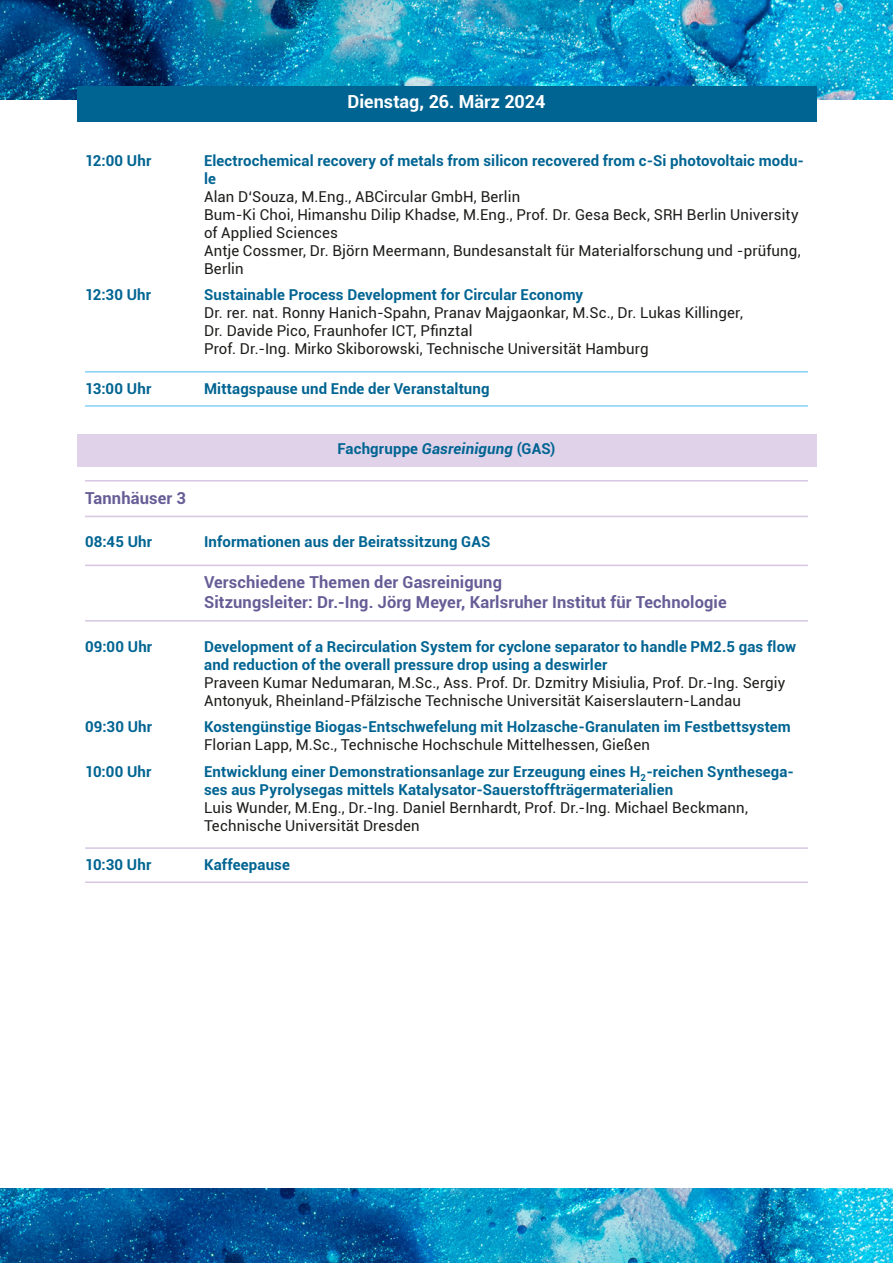
<style>
.page{position:relative;width:893px;height:1263px;background:#fff}
.page>*{position:absolute;margin:0;border:0;box-sizing:border-box;transform-origin:0 0}
.t1{font:700 18px "Roboto";color:#fff}
.t2{font:700 16.5px/19.8px "Roboto";letter-spacing:.005em;color:#665d96}
.t3{font:15px/18px "Roboto";letter-spacing:.005em;color:#1d1d1b}
.t4{font:700 15px/18px "Roboto";letter-spacing:.01em;color:#006492}
.s1{font-style:italic}
</style>
<div class="page">
<img style="left:0;top:0;width:893px;height:100px">
<img style="left:0;top:1188px;width:893px;height:75px">
<div style="left:77px;top:86px;width:739px;height:35px;background:#006492"></div>
<hr style="left:85px;top:405px;width:723px;height:2px;background:#84d0f5">
<hr style="left:85px;top:371px;width:723px;height:2px;background:#84d0f5">
<div style="left:77px;top:434px;width:739px;height:32px;background:#dfd2e9"></div>
<hr style="left:85px;top:516px;width:723px;height:1px;background:#d7c7e3">
<hr style="left:85px;top:480px;width:723px;height:1px;background:#d7c7e3">
<hr style="left:85px;top:620px;width:723px;height:1px;background:#d7c7e3">
<hr style="left:85px;top:565px;width:723px;height:1px;background:#d7c7e3">
<hr style="left:85px;top:881px;width:723px;height:2px;background:#d7c7e3">
<hr style="left:85px;top:847px;width:723px;height:2px;background:#d7c7e3">
<p class="t1" style="left:348px;top:89px;width:199px">Dienstag, 26. März 2024</p>
<p class="t4" style="left:85px;top:151px;width:68px">12:00 Uhr</p>
<p class="t4" style="left:204px;top:151px;width:602px">Electrochemical recovery of metals from silicon recovered from c-Si photovoltaic modu&shy;le</p>
<p class="t3" style="left:204px;top:187px;width:598px">Alan D‘Souza, M.Eng., ABCircular GmbH, Berlin<br>Bum-Ki Choi, Himanshu Dilip Khadse, M.Eng., Prof. Dr. Gesa Beck, SRH Berlin University of Applied Sciences<br>Antje Cossmer, Dr. Björn Meermann, Bundesanstalt für Materialforschung und -prüfung, Berlin</p>
<p class="t4" style="left:85px;top:285px;width:68px">12:30 Uhr</p>
<p class="t4" style="left:204px;top:285px;width:381px">Sustainable Process Development for Circular Economy</p>
<p class="t3" style="left:204px;top:303px;width:540px">Dr. rer. nat. Ronny Hanich-Spahn, Pranav Majgaonkar, M.Sc., Dr. Lukas Killinger,<br>Dr. Davide Pico, Fraunhofer ICT, Pfinztal<br>Prof. Dr.-Ing. Mirko Skiborowski, Technische Universität Hamburg</p>
<p class="t4" style="left:85px;top:379px;width:68px">13:00 Uhr</p>
<p class="t4" style="left:204px;top:379px;width:287px">Mittagspause und Ende der Veranstaltung</p>
<p class="t4" style="left:337px;top:439px;width:219px">Fachgruppe <span class="s1">Gasreinigung</span> (GAS)</p>
<p class="t2" style="left:85px;top:487px;width:103px">Tannhäuser 3</p>
<p class="t4" style="left:85px;top:532px;width:69px">08:45 Uhr</p>
<p class="t4" style="left:204px;top:532px;width:288px">Informationen aus der Beiratssitzung GAS</p>
<p class="t2" style="left:204px;top:572px;width:524px">Verschiedene Themen der Gasreinigung<br>Sitzungsleiter: Dr.-Ing. Jörg Meyer, Karlsruher Institut für Technologie</p>
<p class="t4" style="left:85px;top:637px;width:69px">09:00 Uhr</p>
<p class="t4" style="left:204px;top:637px;width:593px">Development of a Recirculation System for cyclone separator to handle PM2.5 gas flow and reduction of the overall pressure drop using a deswirler</p>
<p class="t3" style="left:204px;top:673px;width:583px">Praveen Kumar Nedumaran, M.Sc., Ass. Prof. Dr. Dzmitry Misiulia, Prof. Dr.-Ing. Sergiy<br>Antonyuk, Rheinland-Pfälzische Technische Universität Kaiserslautern-Landau</p>
<p class="t4" style="left:85px;top:717px;width:69px">09:30 Uhr</p>
<p class="t4" style="left:204px;top:717px;width:588px">Kostengünstige Biogas-Entschwefelung mit Holzasche-Granulaten im Festbettsystem</p>
<p class="t3" style="left:204px;top:735px;width:447px">Florian Lapp, M.Sc., Technische Hochschule Mittelhessen, Gießen</p>
<p class="t4" style="left:85px;top:762px;width:68px">10:00 Uhr</p>
<p class="t4" style="left:204px;top:762px;width:592px">Entwicklung einer Demonstrationsanlage zur Erzeugung eines H<sub>2</sub>-reichen Synthesega&shy;ses aus Pyrolysegas mittels Katalysator-Sauerstoffträgermaterialien</p>
<p class="t3" style="left:204px;top:798px;width:545px">Luis Wunder, M.Eng., Dr.-Ing. Daniel Bernhardt, Prof. Dr.-Ing. Michael Beckmann,<br>Technische Universität Dresden</p>
<p class="t4" style="left:85px;top:855px;width:68px">10:30 Uhr</p>
<p class="t4" style="left:204px;top:855px;width:87px">Kaffeepause</p>
</div>
